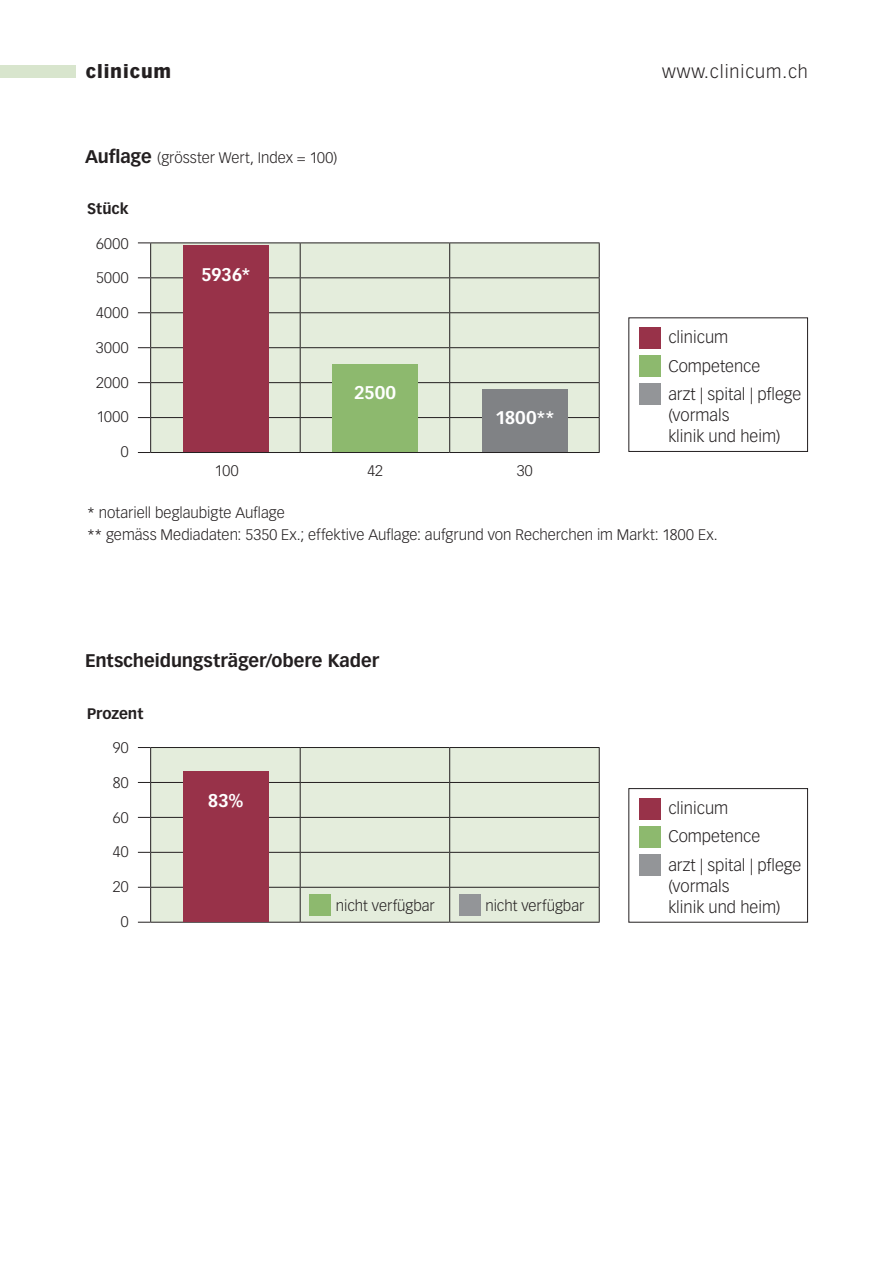
<style>
.page{position:relative;width:893px;height:1263px;background:#fff}
.page>*{position:absolute;margin:0;border:0;box-sizing:border-box;transform-origin:0 0}
.t1{font:700 18px "Vectora LT Std";letter-spacing:-.005em;color:#231f20}
.t2{font:700 18px "Vectora LT Std";letter-spacing:-.015em;color:#fff}
.t3{font:300 18px "Vectora LT Std";letter-spacing:.05em;color:#231f20}
.t4{font:900 18px "Vectora LT Std";letter-spacing:.05em;color:#231f20}
.t5{font:300 16.5px/28.5px "Vectora LT Std";color:#231f20}
.t6{font:300 15px/22.2px "Vectora LT Std";color:#231f20}
.t7{font:700 15px "Vectora LT Std";color:#231f20}
.s1{font-weight:700;font-size:18px}
</style>
<div class="page">
<div style="left:0;top:65px;width:76px;height:13px;background:#d8e5cd"></div>
<div style="left:151px;top:243px;width:448px;height:209px;background:#e4eddc"></div>
<svg style="left:138px;top:242px;width:13px;height:1px"></svg>
<hr style="left:151px;top:242px;width:149px;height:1px;background:#231f20">
<hr style="left:150px;top:243px;width:1px;height:34px;background:#231f20">
<hr style="left:300px;top:242px;width:150px;height:1px;background:#231f20">
<hr style="left:300px;top:243px;width:1px;height:34px;background:#231f20">
<hr style="left:450px;top:242px;width:150px;height:1px;background:#231f20">
<hr style="left:449px;top:243px;width:1px;height:34px;background:#231f20">
<hr style="left:599px;top:243px;width:1px;height:34px;background:#231f20">
<svg style="left:138px;top:277px;width:13px;height:1px"></svg>
<hr style="left:151px;top:277px;width:149px;height:1px;background:#231f20">
<hr style="left:150px;top:278px;width:1px;height:34px;background:#231f20">
<hr style="left:300px;top:277px;width:150px;height:1px;background:#231f20">
<hr style="left:300px;top:278px;width:1px;height:34px;background:#231f20">
<hr style="left:450px;top:277px;width:150px;height:1px;background:#231f20">
<hr style="left:449px;top:278px;width:1px;height:34px;background:#231f20">
<hr style="left:599px;top:278px;width:1px;height:34px;background:#231f20">
<svg style="left:138px;top:312px;width:13px;height:1px"></svg>
<hr style="left:151px;top:312px;width:149px;height:1px;background:#231f20">
<hr style="left:150px;top:313px;width:1px;height:34px;background:#231f20">
<hr style="left:300px;top:312px;width:150px;height:1px;background:#231f20">
<hr style="left:300px;top:313px;width:1px;height:34px;background:#231f20">
<hr style="left:450px;top:312px;width:150px;height:1px;background:#231f20">
<hr style="left:449px;top:313px;width:1px;height:34px;background:#231f20">
<hr style="left:599px;top:313px;width:1px;height:34px;background:#231f20">
<svg style="left:138px;top:347px;width:13px;height:1px"></svg>
<hr style="left:151px;top:347px;width:149px;height:1px;background:#231f20">
<hr style="left:150px;top:348px;width:1px;height:34px;background:#231f20">
<hr style="left:300px;top:347px;width:150px;height:1px;background:#231f20">
<hr style="left:300px;top:348px;width:1px;height:34px;background:#231f20">
<hr style="left:450px;top:347px;width:150px;height:1px;background:#231f20">
<hr style="left:449px;top:348px;width:1px;height:34px;background:#231f20">
<hr style="left:599px;top:348px;width:1px;height:34px;background:#231f20">
<svg style="left:138px;top:382px;width:13px;height:1px"></svg>
<hr style="left:151px;top:382px;width:149px;height:1px;background:#231f20">
<hr style="left:150px;top:383px;width:1px;height:34px;background:#231f20">
<hr style="left:300px;top:382px;width:150px;height:1px;background:#231f20">
<hr style="left:300px;top:383px;width:1px;height:34px;background:#231f20">
<hr style="left:450px;top:382px;width:150px;height:1px;background:#231f20">
<hr style="left:449px;top:383px;width:1px;height:34px;background:#231f20">
<hr style="left:599px;top:383px;width:1px;height:34px;background:#231f20">
<svg style="left:138px;top:417px;width:13px;height:1px"></svg>
<hr style="left:151px;top:417px;width:149px;height:1px;background:#231f20">
<hr style="left:150px;top:418px;width:1px;height:34px;background:#231f20">
<hr style="left:300px;top:417px;width:150px;height:1px;background:#231f20">
<hr style="left:300px;top:418px;width:1px;height:34px;background:#231f20">
<hr style="left:450px;top:417px;width:150px;height:1px;background:#231f20">
<hr style="left:449px;top:418px;width:1px;height:34px;background:#231f20">
<hr style="left:599px;top:418px;width:1px;height:34px;background:#231f20">
<svg style="left:138px;top:452px;width:13px;height:1px"></svg>
<hr style="left:151px;top:452px;width:149px;height:1px;background:#231f20">
<hr style="left:300px;top:452px;width:150px;height:1px;background:#231f20">
<hr style="left:450px;top:452px;width:150px;height:1px;background:#231f20">
<div style="left:151px;top:748px;width:448px;height:174px;background:#e4eddc"></div>
<svg style="left:138px;top:747px;width:13px;height:1px"></svg>
<hr style="left:151px;top:747px;width:149px;height:1px;background:#231f20">
<hr style="left:150px;top:748px;width:1px;height:34px;background:#231f20">
<hr style="left:300px;top:747px;width:150px;height:1px;background:#231f20">
<hr style="left:300px;top:748px;width:1px;height:34px;background:#231f20">
<hr style="left:450px;top:747px;width:150px;height:1px;background:#231f20">
<hr style="left:449px;top:748px;width:1px;height:34px;background:#231f20">
<hr style="left:599px;top:748px;width:1px;height:34px;background:#231f20">
<svg style="left:138px;top:782px;width:13px;height:1px"></svg>
<hr style="left:151px;top:782px;width:149px;height:1px;background:#231f20">
<hr style="left:150px;top:783px;width:1px;height:34px;background:#231f20">
<hr style="left:300px;top:782px;width:150px;height:1px;background:#231f20">
<hr style="left:300px;top:783px;width:1px;height:34px;background:#231f20">
<hr style="left:450px;top:782px;width:150px;height:1px;background:#231f20">
<hr style="left:449px;top:783px;width:1px;height:34px;background:#231f20">
<hr style="left:599px;top:783px;width:1px;height:34px;background:#231f20">
<svg style="left:138px;top:817px;width:13px;height:1px"></svg>
<hr style="left:151px;top:817px;width:149px;height:1px;background:#231f20">
<hr style="left:150px;top:818px;width:1px;height:34px;background:#231f20">
<hr style="left:300px;top:817px;width:150px;height:1px;background:#231f20">
<hr style="left:300px;top:818px;width:1px;height:34px;background:#231f20">
<hr style="left:450px;top:817px;width:150px;height:1px;background:#231f20">
<hr style="left:449px;top:818px;width:1px;height:34px;background:#231f20">
<hr style="left:599px;top:818px;width:1px;height:34px;background:#231f20">
<svg style="left:138px;top:852px;width:13px;height:1px"></svg>
<hr style="left:151px;top:852px;width:149px;height:1px;background:#231f20">
<hr style="left:150px;top:853px;width:1px;height:34px;background:#231f20">
<hr style="left:300px;top:852px;width:150px;height:1px;background:#231f20">
<hr style="left:300px;top:853px;width:1px;height:34px;background:#231f20">
<hr style="left:450px;top:852px;width:150px;height:1px;background:#231f20">
<hr style="left:449px;top:853px;width:1px;height:34px;background:#231f20">
<hr style="left:599px;top:853px;width:1px;height:34px;background:#231f20">
<svg style="left:138px;top:887px;width:13px;height:1px"></svg>
<hr style="left:151px;top:887px;width:149px;height:1px;background:#231f20">
<hr style="left:150px;top:888px;width:1px;height:34px;background:#231f20">
<hr style="left:300px;top:887px;width:150px;height:1px;background:#231f20">
<hr style="left:300px;top:888px;width:1px;height:34px;background:#231f20">
<hr style="left:450px;top:887px;width:150px;height:1px;background:#231f20">
<hr style="left:449px;top:888px;width:1px;height:34px;background:#231f20">
<hr style="left:599px;top:888px;width:1px;height:34px;background:#231f20">
<svg style="left:138px;top:922px;width:13px;height:1px"></svg>
<hr style="left:151px;top:922px;width:149px;height:1px;background:#231f20">
<hr style="left:300px;top:922px;width:150px;height:1px;background:#231f20">
<hr style="left:450px;top:922px;width:150px;height:1px;background:#231f20">
<div style="left:183px;top:246px;width:85px;height:206px;background:#983249"></div>
<div style="left:183px;top:771px;width:85px;height:151px;background:#983249"></div>
<div style="left:482px;top:389px;width:85px;height:63px;background:#808285"></div>
<div style="left:333px;top:364px;width:85px;height:88px;background:#8db96e"></div>
<div style="left:639px;top:328px;width:21px;height:21px;background:#983249"></div>
<div style="left:639px;top:355px;width:21px;height:22px;background:#8db96e"></div>
<div style="left:639px;top:384px;width:21px;height:21px;background:#939598"></div>
<div style="left:628px;top:317px;width:180px;height:135px;border:1px solid #231f20"></div>
<div style="left:639px;top:798px;width:21px;height:22px;background:#983249"></div>
<div style="left:639px;top:826px;width:21px;height:21px;background:#8db96e"></div>
<div style="left:639px;top:854px;width:21px;height:22px;background:#939598"></div>
<div style="left:628px;top:788px;width:180px;height:134px;border:1px solid #231f20"></div>
<div style="left:309px;top:894px;width:21px;height:22px;background:#8db96e"></div>
<div style="left:459px;top:894px;width:21px;height:22px;background:#939598"></div>
<p class="t4" style="left:86px;top:60px;width:87px">clinicum</p>
<p class="t3" style="left:662px;top:61px;width:147px">www.clinicum.ch</p>
<p class="t6" style="left:85px;top:147px;width:254px"><span class="s1">Auflage</span> (grösster Wert, Index = 100)</p>
<p class="t7" style="left:87px;top:200px;width:43px">Stück</p>
<p class="t6" style="left:96px;top:232px;width:34px">6000</p>
<p class="t6" style="left:96px;top:267px;width:34px">5000</p>
<p class="t6" style="left:96px;top:302px;width:34px">4000</p>
<p class="t6" style="left:96px;top:337px;width:34px">3000</p>
<p class="t6" style="left:96px;top:371px;width:34px">2000</p>
<p class="t6" style="left:97px;top:406px;width:33px">1000</p>
<p class="t6" style="left:121px;top:441px;width:9px">0</p>
<p class="t2" style="left:201px;top:263px;width:51px">5936*</p>
<p class="t2" style="left:354px;top:382px;width:44px">2500</p>
<p class="t2" style="left:495px;top:407px;width:61px">1800**</p>
<p class="t6" style="left:215px;top:460px;width:25px">100</p>
<p class="t6" style="left:367px;top:460px;width:17px">42</p>
<p class="t6" style="left:517px;top:460px;width:17px">30</p>
<p class="t5" style="left:668px;top:323px;width:134px">clinicum<br>Competence<br>arzt | spital | pflege</p>
<p class="t5" style="left:668px;top:405px;width:114px;line-height:21px">(vormals<br>klinik und heim)</p>
<p class="t6" style="left:87px;top:502px;width:632px">* notariell beglaubigte Auflage<br>** gemäss Mediadaten: 5350 Ex.; effektive Auflage: aufgrund von Recherchen im Markt: 1800 Ex.</p>
<p class="t1" style="left:85px;top:650px;width:295px">Entscheidungsträger/obere Kader</p>
<p class="t7" style="left:87px;top:704px;width:58px">Prozent</p>
<p class="t6" style="left:113px;top:737px;width:17px">90</p>
<p class="t6" style="left:113px;top:772px;width:17px">80</p>
<p class="t6" style="left:113px;top:806px;width:17px">60</p>
<p class="t6" style="left:113px;top:841px;width:17px">40</p>
<p class="t6" style="left:113px;top:876px;width:17px">20</p>
<p class="t6" style="left:121px;top:911px;width:9px">0</p>
<p class="t2" style="left:208px;top:789px;width:37px">83%</p>
<p class="t6" style="left:336px;top:894px;width:100px">nicht verfügbar</p>
<p class="t6" style="left:485px;top:894px;width:100px">nicht verfügbar</p>
<p class="t5" style="left:668px;top:794px;width:134px">clinicum<br>Competence<br>arzt | spital | pflege</p>
<p class="t5" style="left:668px;top:876px;width:114px;line-height:21px">(vormals<br>klinik und heim)</p>
</div>
